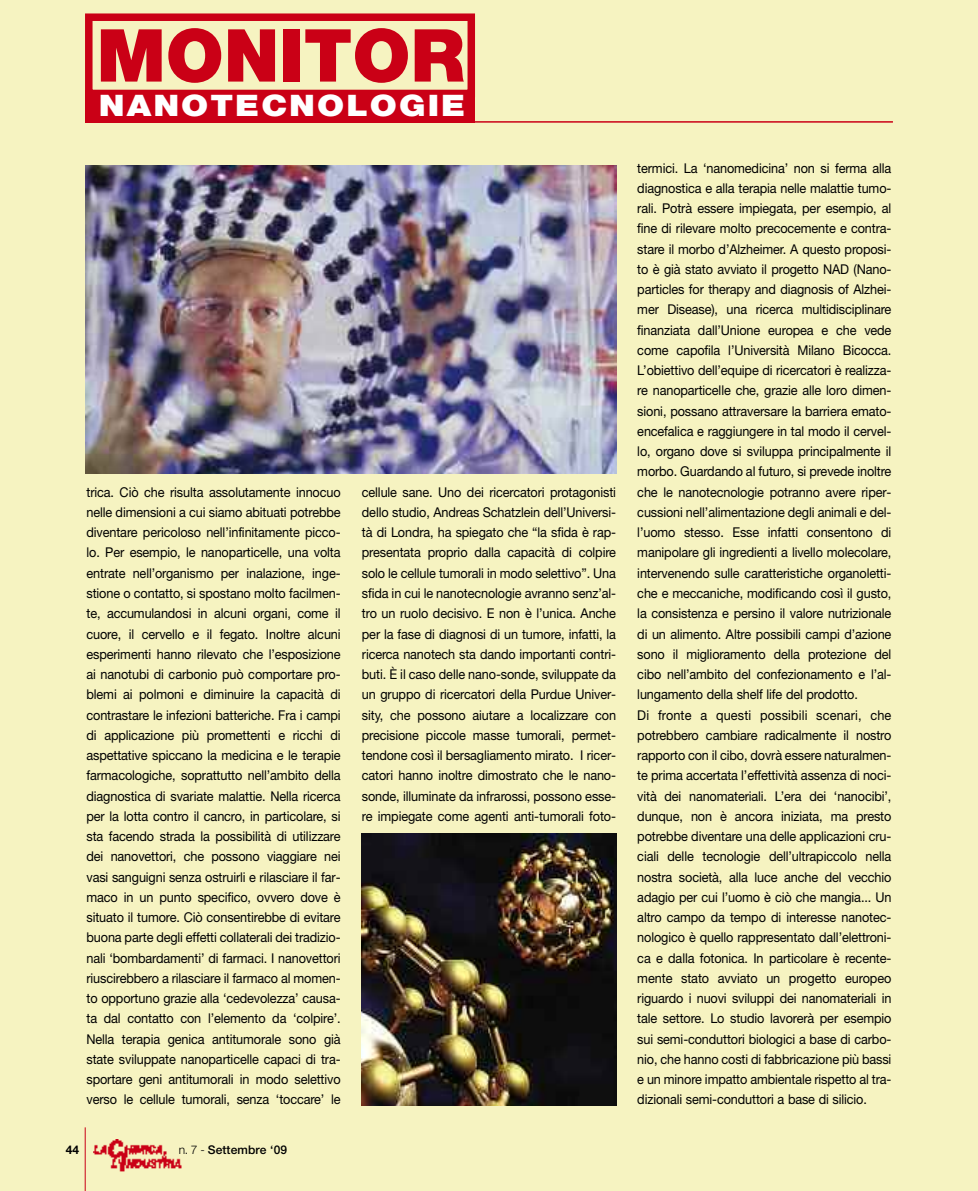
<style>
.page{position:relative;width:978px;height:1191px;background:#f6f3c1}
.page>*{position:absolute;margin:0;border:0;box-sizing:border-box;transform-origin:0 0}
.t1{font:900 73.05px "Helvetica Neue";color:#ca0016}
.t2{font:900 29.7px "Helvetica Neue";letter-spacing:.06em;color:#fff;scale:1.15 1}
.t3{font:13.5px/20.2px "Helvetica Neue";letter-spacing:-.01em;color:#000;text-align:justify;scale:.94 1}
.t4{font:500 12px "Helvetica Neue";letter-spacing:.01em;color:#000}
.t5{font:700 12px "Helvetica Neue";color:#000}
.s1{font-weight:300}
</style>
<div class="page">
<hr style="left:473px;top:121px;width:420px;height:2px;background:#ca0016">
<div style="left:85px;top:13px;width:390px;height:84px;border:8px solid #ca0016"></div>
<div style="left:85px;top:90px;width:390px;height:33px;background:#ca0016"></div>
<img style="left:85px;top:165px;width:532px;height:309px">
<img style="left:361px;top:833px;width:256px;height:273px">
<hr style="left:85px;top:1127px;width:1px;height:64px;background:#ca0016">
<img style="left:93px;top:1139px;width:89px;height:33px">
<h1 class="t1" style="left:97px;top:29px;width:369px">MONITOR</h1>
<h2 class="t2" style="left:99px;top:95px;width:320px">NANOTECNOLOGIE</h2>
<p class="t3" style="left:87px;top:483px;width:272px">trica. Ciò che risulta assolutamente innocuo nelle dimensioni a cui siamo abituati potrebbe diventare pericoloso nell’infinitamente picco&shy;lo. Per esempio, le nanoparticelle, una volta entrate nell’organismo per inalazione, inge&shy;stione o contatto, si spostano molto facilmen&shy;te, accumulandosi in alcuni organi, come il cuore, il cervello e il fegato. Inoltre alcuni esperimenti hanno rilevato che l’esposizione ai nanotubi di carbonio può comportare pro&shy;blemi ai polmoni e diminuire la capacità di contrastare le infezioni batteriche. Fra i campi di applicazione più promettenti e ricchi di aspettative spiccano la medicina e le terapie farmacologiche, soprattutto nell’ambito della diagnostica di svariate malattie. Nella ricerca per la lotta contro il cancro, in particolare, si sta facendo strada la possibilità di utilizzare dei nanovettori, che possono viaggiare nei vasi sanguigni senza ostruirli e rilasciare il far&shy;maco in un punto specifico, ovvero dove è situato il tumore. Ciò consentirebbe di evitare buona parte degli effetti collaterali dei tradizio&shy;nali ‘bombardamenti’ di farmaci. I nanovettori riuscirebbero a rilasciare il farmaco al momen&shy;to opportuno grazie alla ‘cedevolezza’ causa&shy;ta dal contatto con l’elemento da ‘colpire’.<br>Nella terapia genica antitumorale sono già state sviluppate nanoparticelle capaci di tra&shy;sportare geni antitumorali in modo selettivo verso le cellule tumorali, senza ‘toccare’ le</p>
<p class="t3" style="left:362px;top:483px;width:272px">cellule sane. Uno dei ricercatori protagonisti dello studio, Andreas Schatzlein dell’Universi&shy;tà di Londra, ha spiegato che “la sfida è rap&shy;presentata proprio dalla capacità di colpire solo le cellule tumorali in modo selettivo”. Una sfida in cui le nanotecnologie avranno senz’al&shy;tro un ruolo decisivo. E non è l’unica. Anche per la fase di diagnosi di un tumore, infatti, la ricerca nanotech sta dando importanti contri&shy;buti. È il caso delle nano-sonde, sviluppate da un gruppo di ricercatori della Purdue Univer&shy;sity, che possono aiutare a localizzare con precisione piccole masse tumorali, permet&shy;tendone così il bersagliamento mirato. I ricer&shy;catori hanno inoltre dimostrato che le nano&shy;sonde, illuminate da infrarossi, possono esse&shy;re impiegate come agenti anti-tumorali foto-</p>
<p class="t5" style="left:66px;top:1145px;width:15px">44</p>
<p class="t4" style="left:179px;top:1145px;width:110px"><span class="s1">n. 7 -</span> Settembre ‘09</p>
<p class="t3" style="left:637px;top:159px;width:272px;text-align:left">termici. La ‘nanomedicina’ non si ferma alla diagnostica e alla terapia nelle malattie tumo&shy;rali. Potrà essere impiegata, per esempio, al fine di rilevare molto precocemente e contra&shy;stare il morbo d’Alzheimer. A questo proposi&shy;to è già stato avviato il progetto NAD (Nano&shy;particles for therapy and diagnosis of Alzhei&shy;mer Disease), una ricerca multidisciplinare finanziata dall’Unione europea e che vede come capofila l’Università Milano Bicocca.<br>L’obiettivo dell’equipe di ricercatori è realizza&shy;re nanoparticelle che, grazie alle loro dimen&shy;sioni, possano attraversare la barriera emato&shy;encefalica e raggiungere in tal modo il cervel&shy;lo, organo dove si sviluppa principalmente il morbo. Guardando al futuro, si prevede inoltre che le nanotecnologie potranno avere riper&shy;cussioni nell’alimentazione degli animali e del&shy;l’uomo stesso. Esse infatti consentono di manipolare gli ingredienti a livello molecolare, intervenendo sulle caratteristiche organoletti&shy;che e meccaniche, modificando così il gusto, la consistenza e persino il valore nutrizionale di un alimento. Altre possibili campi d’azione sono il miglioramento della protezione del cibo nell’ambito del confezionamento e l’al&shy;lungamento della shelf life del prodotto.<br>Di fronte a questi possibili scenari, che potrebbero cambiare radicalmente il nostro rapporto con il cibo, dovrà essere naturalmen&shy;te prima accertata l’effettività assenza di noci&shy;vità dei nanomateriali. L’era dei ‘nanocibi’, dunque, non è ancora iniziata, ma presto potrebbe diventare una delle applicazioni cru&shy;ciali delle tecnologie dell’ultrapiccolo nella nostra società, alla luce anche del vecchio adagio per cui l’uomo è ciò che mangia... Un altro campo da tempo di interesse nanotec&shy;nologico è quello rappresentato dall’elettroni&shy;ca e dalla fotonica. In particolare è recente&shy;mente stato avviato un progetto europeo riguardo i nuovi sviluppi dei nanomateriali in tale settore. Lo studio lavorerà per esempio sui semi-conduttori biologici a base di carbo&shy;nio, che hanno costi di fabbricazione più bassi e un minore impatto ambientale rispetto al tra&shy;dizionali semi-conduttori a base di silicio.</p>
</div>
